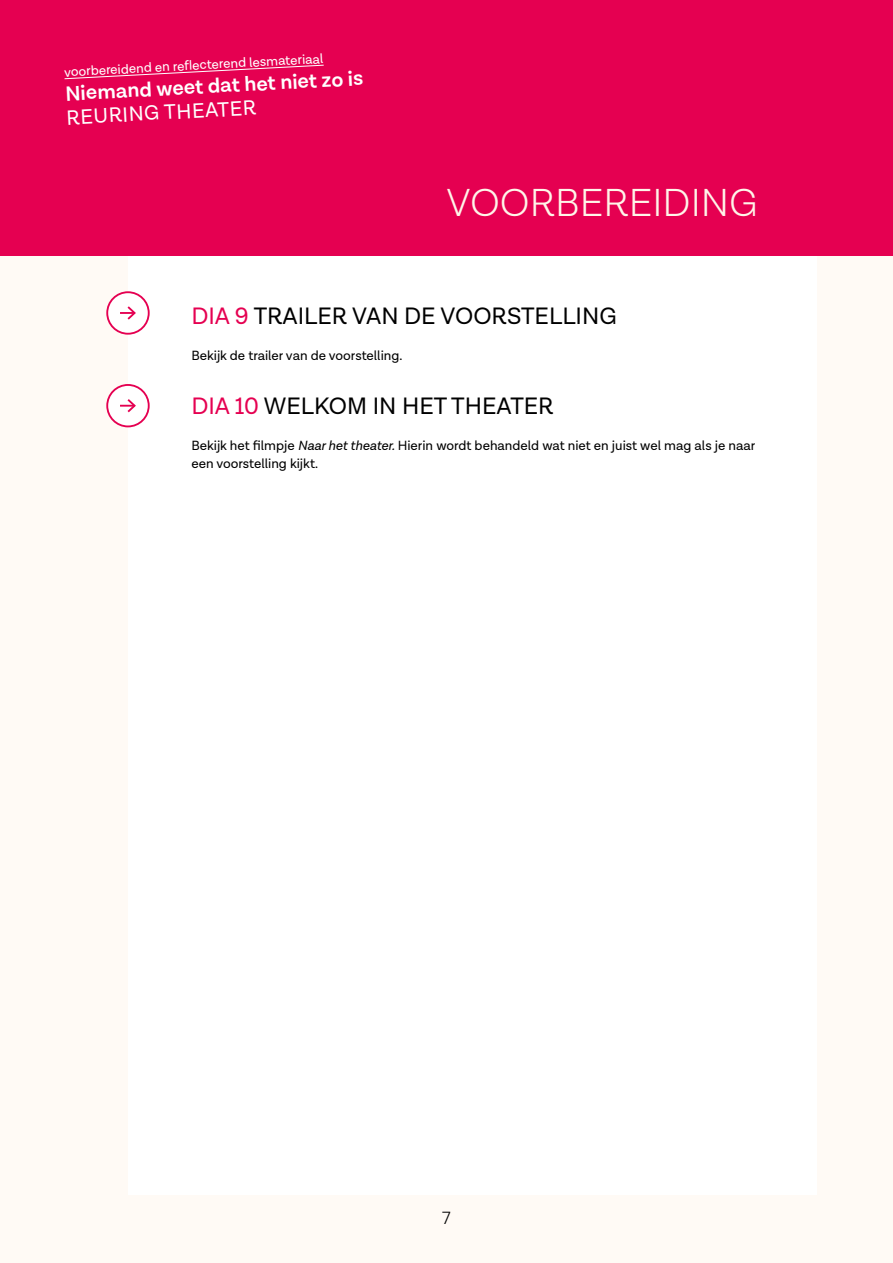
<style>
.page{position:relative;width:893px;height:1263px;background:#fff}
.page>*{position:absolute;margin:0;border:0;box-sizing:border-box;transform-origin:0 0}
.t1{font:300 39.75px "Lota Grotesque";color:#fff5e9}
.t2{font:24px "Lota Grotesque";color:#000}
.t3{font:600 21px "Lota Grotesque";color:#fff}
.t4{font:21px "Lota Grotesque";color:#fff}
.t5{font:300 18px "Lota Grotesque";color:#000}
.t6{font:13.5px/18px "Lota Grotesque";color:#000}
.t7{font:13.5px "Lota Grotesque";color:#fff}
.s1{color:#e50051}
.s2{font-style:italic}
</style>
<div class="page">
<div style="left:0;top:255px;width:893px;height:1008px;background:#fffaf5"></div>
<div style="left:128px;top:255px;width:688px;height:940px;background:#fff"></div>
<div style="left:0;top:0;width:893px;height:255px;background:#e50051"></div>
<svg style="left:64px;top:65px;width:260px;height:14px"></svg>
<div style="left:107px;top:292px;width:42px;height:42px;background:#fff;border-radius:50%"></div>
<div style="left:106px;top:291px;width:44px;height:44px;border:2px solid #e50051;border-radius:50%"></div>
<svg style="left:120px;top:306px;width:16px;height:14px"></svg>
<div style="left:107px;top:385px;width:42px;height:41px;background:#fff;border-radius:50%"></div>
<div style="left:106px;top:384px;width:44px;height:43px;border:2px solid #e50051;border-radius:50%"></div>
<svg style="left:120px;top:399px;width:16px;height:14px"></svg>
<p class="t7" style="left:64px;top:65px;width:261px;rotate:-3deg">voorbereidend en refl ecterend lesmateriaal</p>
<h3 class="t3" style="left:65px;top:82px;width:300px;rotate:-3deg">Niemand weet dat het niet zo is</h3>
<h3 class="t4" style="left:66px;top:106px;width:191px;rotate:-3deg">REURING THEATER</h3>
<h1 class="t1" style="left:446px;top:181px;width:313px">VOORBEREIDING</h1>
<h2 class="t2" style="left:191px;top:302px;width:427px"><span class="s1">DIA 9</span> TRAILER VAN DE VOORSTELLING</h2>
<p class="t6" style="left:191px;top:347px;width:213px">Bekijk de trailer van de voorstelling.</p>
<h2 class="t2" style="left:191px;top:392px;width:364px"><span class="s1">DIA 10</span> WELKOM IN HET THEATER</h2>
<p class="t6" style="left:191px;top:437px;width:565px">Bekijk het filmpje <span class="s2">Naar het theater.</span> Hierin wordt behandeld wat niet en juist wel mag als je naar een voorstelling kijkt.</p>
<h3 class="t5" style="left:442px;top:1208px;width:10px">7</h3>
</div>
